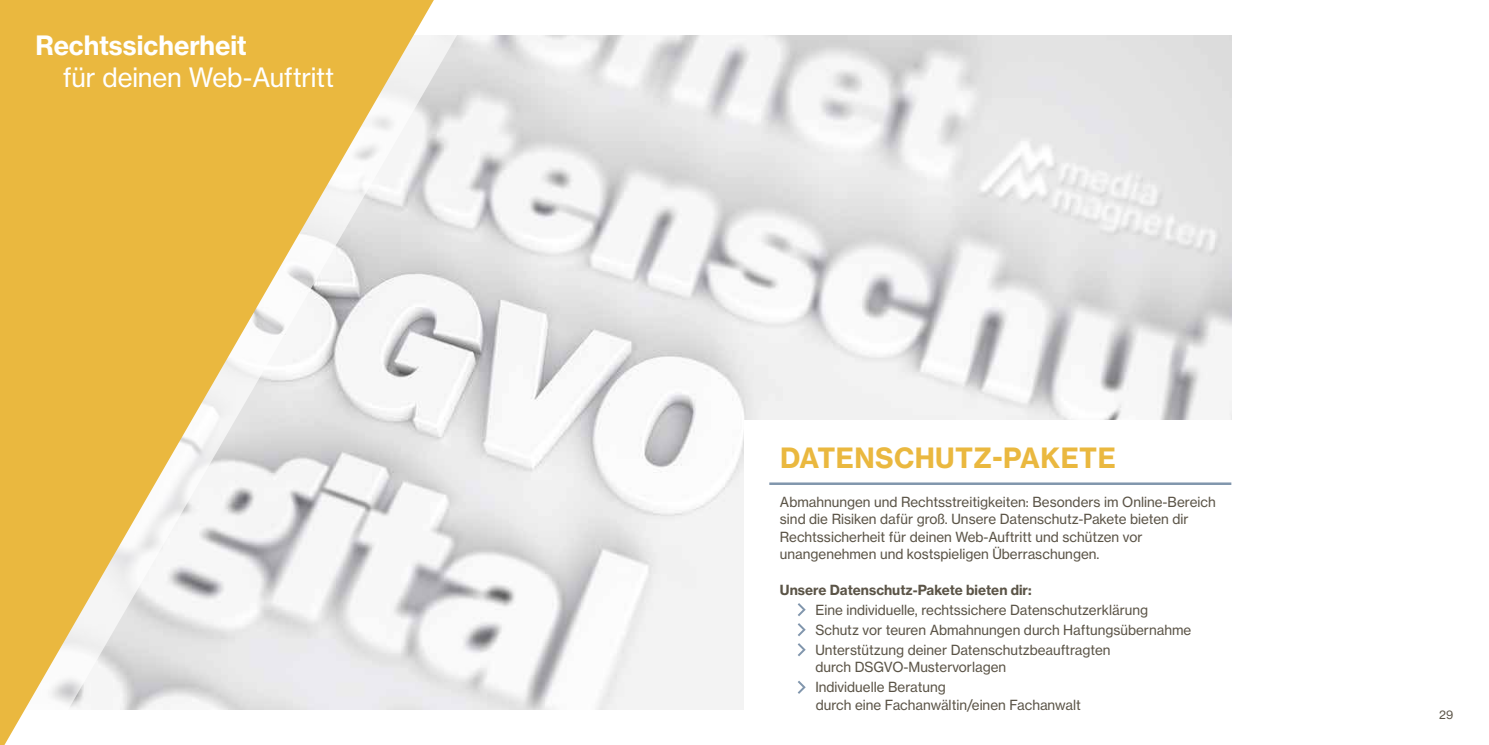
<style>
.page{position:relative;width:1489px;height:745px;background:#fff}
.page>*{position:absolute;margin:0;border:0;box-sizing:border-box;transform-origin:0 0}
.t1{font:27.5px "N Haas Grotesk TX Pro 75 Bd";letter-spacing:.015em;color:#eab83f}
.t2{font:26.25px "N Haas Grotesk TX Pro 55 Rg";letter-spacing:-.005em;color:#fff}
.t3{font:26.25px "N Haas Grotesk TX Pro 75 Bd";color:#fff}
.t4{font:13.75px/17.5px "N Haas Grotesk TX Pro 55 Rg";color:#5b5447}
.t5{font:13.75px "N Haas Grotesk TX Pro 75 Bd";color:#5b5447}
.t6{font:11.25px "N Haas Grotesk TX Pro 55 Rg";color:#5b5447}
</style>
<div class="page">
<img style="left:598px;top:35px;width:633px;height:674px">
<div style="left:744px;top:420px;width:562px;height:324px;background:#fff"></div>
<svg style="left:797px;top:603px;width:8px;height:13px"></svg>
<svg style="left:797px;top:623px;width:8px;height:13px"></svg>
<svg style="left:797px;top:643px;width:8px;height:13px"></svg>
<svg style="left:797px;top:680px;width:8px;height:13px"></svg>
<hr style="left:769px;top:482px;width:462px;height:2px;background:#8196ad">
<svg style="left:434px;top:35px;width:164px;height:675px"></svg>
<svg style="left:0;top:0;width:434px;height:744px;fill:#eab83f"></svg>
<h2 class="t3" style="left:35px;top:29px;width:213px">Rechtssicherheit</h2>
<h2 class="t2" style="left:63px;top:61px;width:273px">für deinen Web-Auftritt</h2>
<h1 class="t1" style="left:780px;top:440px;width:337px">DATENSCHUTZ-PAKETE</h1>
<p class="t4" style="left:780px;top:493px;width:437px">Abmahnungen und Rechtsstreitigkeiten: Besonders im Online-Bereich sind die Risiken dafür groß. Unsere Datenschutz-Pakete bieten dir Rechtssicherheit für deinen Web-Auftritt und schützen vor unangenehmen und kostspieligen Überraschungen.</p>
<p class="t5" style="left:780px;top:580px;width:253px">Unsere Datenschutz-Pakete bieten dir:</p>
<p class="t4" style="left:815px;top:599px;width:377px;line-height:20px">Eine individuelle, rechtssichere Datenschutzerklärung<br>Schutz vor teuren Abmahnungen durch Haftungsübernahme<br>Unterstützung deiner Datenschutzbeauftragten</p>
<p class="t4" style="left:815px;top:656px;width:192px;line-height:20px">durch DSGVO-Mustervorlagen<br>Individuelle Beratung</p>
<p class="t4" style="left:815px;top:695px;width:266px">durch eine Fachanwältin/einen Fachanwalt</p>
<p class="t6" style="left:1438px;top:707px;width:16px">29</p>
</div>
